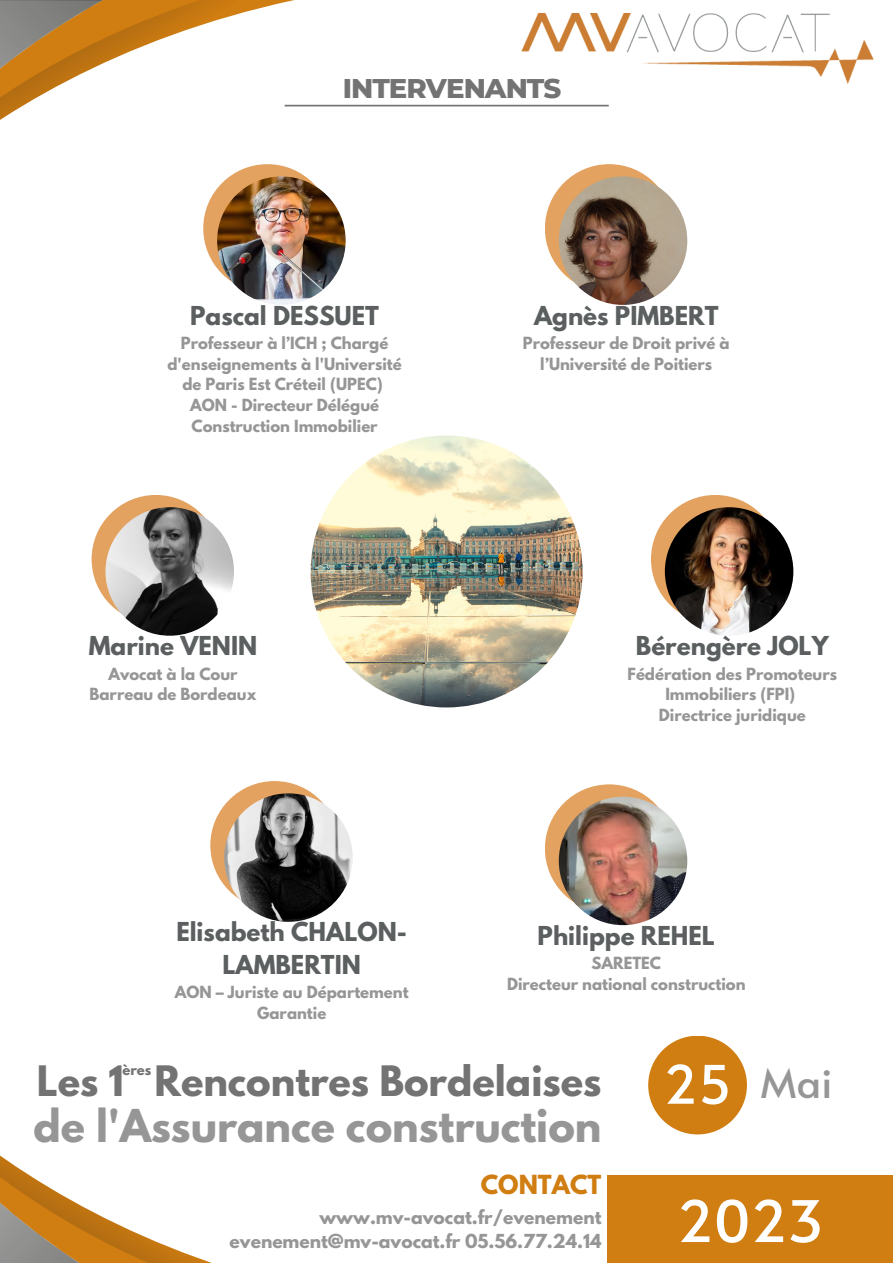
<style>
.page{position:relative;width:893px;height:1263px;background:#fff}
.page>*{position:absolute;margin:0;border:0;box-sizing:border-box;transform-origin:0 0}
.t1{font:57px "Alata";color:#fff}
.t2{font:40.5px "Alata";color:#969696}
.t3{font:700 40.12px "League Spartan";color:#969696}
.t4{font:700 37.12px "League Spartan";color:#737373}
.t5{font:800 27.6px "Montserrat";letter-spacing:-.035em;color:#737373}
.t6{font:700 23.33px "League Spartan";color:#d07d11}
.t7{font:700 23.1px/32.1px "League Spartan";color:#5b5f60;text-align:center}
.t8{font:700 17.1px/23.6px "League Spartan";color:#969696;text-align:right}
.t9{font:700 14.85px/20.9px "League Spartan";color:#969696;text-align:center}
.t10{font:700 13.12px "League Spartan";color:#737373}
.s1{font-size:52.8px;color:#fff}
</style>
<div class="page">
<div style="left:648px;top:1036px;width:99px;height:98px;background:#d07d11;border-radius:50%"></div>
<div style="left:607px;top:1174px;width:286px;height:89px;background:#d07d11"></div>
<svg style="left:0;top:0;width:295px;height:299px"></svg>
<svg style="left:0;top:1155px;width:212px;height:108px"></svg>
<img style="left:521px;top:13px;width:353px;height:71px">
<div style="left:203px;top:164px;width:129px;height:129px;background:#e3a260;border-radius:50%"></div>
<img style="left:217px;top:176px;width:129px;height:129px;border-radius:50%">
<img style="left:311px;top:435px;width:271px;height:272px;border-radius:50%">
<hr style="left:285px;top:105px;width:324px;height:1px;background:#737373">
<div style="left:545px;top:164px;width:128px;height:129px;background:#e3a260;border-radius:50%"></div>
<img style="left:559px;top:176px;width:128px;height:129px;border-radius:50%">
<div style="left:92px;top:495px;width:128px;height:128px;background:#e3a260;border-radius:50%"></div>
<img style="left:105px;top:507px;width:129px;height:129px;border-radius:50%">
<div style="left:651px;top:495px;width:128px;height:128px;background:#e3a260;border-radius:50%"></div>
<img style="left:665px;top:507px;width:128px;height:129px;border-radius:50%">
<div style="left:210px;top:781px;width:129px;height:128px;background:#e3a260;border-radius:50%"></div>
<img style="left:224px;top:793px;width:129px;height:129px;border-radius:50%">
<div style="left:545px;top:784px;width:128px;height:129px;background:#e3a260;border-radius:50%"></div>
<img style="left:559px;top:797px;width:128px;height:128px;border-radius:50%">
<h3 class="t5" style="left:343px;top:71px;width:220px">INTERVENANTS</h3>
<h3 class="t7" style="left:190px;top:302px;width:190px">Pascal DESSUET</h3>
<p class="t9" style="left:167px;top:334px;width:236px">Professeur à l’ICH ; Chargé d'enseignements à l'Université de Paris Est Créteil (UPEC)<br>AON - Directeur Délégué<br>Construction Immobilier</p>
<h3 class="t7" style="left:89px;top:633px;width:170px">Marine VENIN</h3>
<p class="t9" style="left:90px;top:665px;width:168px">Avocat à la Cour<br>Barreau de Bordeaux</p>
<h3 class="t7" style="left:176px;top:919px;width:232px">Elisabeth CHALON-<br>LAMBERTIN</h3>
<p class="t9" style="left:175px;top:983px;width:235px">AON – Juriste au Département<br>Garantie</p>
<h3 class="t7" style="left:534px;top:302px;width:186px">Agnès PIMBERT</h3>
<p class="t9" style="left:523px;top:334px;width:208px">Professeur de Droit privé à l’Université de Poitiers</p>
<h3 class="t7" style="left:636px;top:633px;width:194px">Bérengère JOLY</h3>
<p class="t9" style="left:627px;top:665px;width:211px">Fédération des Promoteurs<br>Immobiliers (FPI)<br>Directrice juridique</p>
<h3 class="t7" style="left:537px;top:922px;width:179px">Philippe REHEL</h3>
<p class="t9" style="left:507px;top:954px;width:240px">SARETEC<br>Directeur national construction</p>
<p class="t10" style="left:122px;top:1063px;width:30px">ères</p>
<h3 class="t4" style="left:37px;top:1063px;width:566px">Les 1 Rencontres Bordelaises</h3>
<h3 class="t3" style="left:33px;top:1106px;width:569px">de l'Assurance construction</h3>
<h3 class="t6" style="left:481px;top:1173px;width:122px">CONTACT</h3>
<p class="t8" style="left:230px;top:1207px;width:373px">www.mv-avocat.fr/evenement evenement@mv-avocat.fr 05.56.77.24.14</p>
<h2 class="t2" style="left:663px;top:1054px;width:170px"><span class="s1">25</span> Mai</h2>
<h1 class="t1" style="left:677px;top:1179px;width:148px">2023</h1>
</div>
